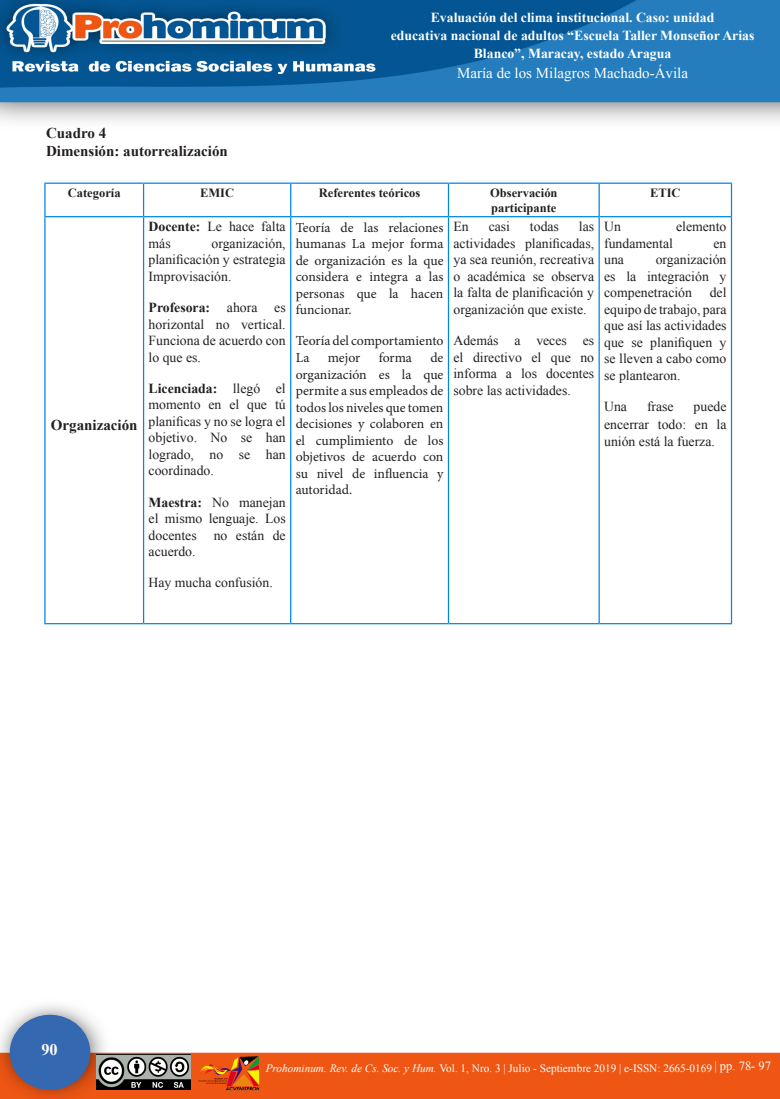
<style>
.page{position:relative;width:780px;height:1099px;background:#fff}
.page>*{position:absolute;margin:0;border:0;box-sizing:border-box;transform-origin:0 0}
.t1{font:700 16.25px "Times New Roman";color:#fff}
.t2{font:700 15px "Times New Roman";color:#231f20}
.t3{font:15px "Times New Roman";color:#fff}
.t4{font:13.75px/16.5px "Times New Roman";color:#231f20;text-align:justify}
.t5{font:13.75px/16.5px "Minion Pro";color:#231f20;text-align:justify}
.t6{font:700 13.75px/18px "Times New Roman";color:#fff;text-align:center}
.t7{font:700 12.5px "Times New Roman";color:#231f20}
.t8{font:12.5px "Times New Roman";color:#fff}
.t9{font:11.25px "Times New Roman";color:#fff}
.s1{font-weight:700}
.s2{font-style:italic}
</style>
<div class="page">
<img style="left:0;top:1005px;width:780px;height:93px">
<div style="left:10px;top:1015px;width:80px;height:74px;background:#3468b1;border-radius:50%"></div>
<div style="left:10px;top:1014px;width:80px;height:76px;border:1px solid #3468b1;border-radius:50%"></div>
<img style="left:97px;top:1054px;width:93px;height:35px">
<img style="left:196px;top:1054px;width:63px;height:37px">
<img style="left:0;top:0;width:780px;height:122px">
<hr style="left:44px;top:182px;width:100px;height:2px;background:#0087e5">
<hr style="left:44px;top:184px;width:2px;height:32px;background:#0087e5">
<hr style="left:144px;top:182px;width:147px;height:2px;background:#0087e5">
<hr style="left:143px;top:184px;width:1px;height:32px;background:#0087e5">
<hr style="left:291px;top:182px;width:157px;height:2px;background:#0087e5">
<hr style="left:290px;top:184px;width:1px;height:32px;background:#0087e5">
<hr style="left:448px;top:182px;width:151px;height:2px;background:#0087e5">
<hr style="left:448px;top:184px;width:1px;height:32px;background:#0087e5">
<hr style="left:599px;top:182px;width:133px;height:2px;background:#0087e5">
<hr style="left:598px;top:184px;width:1px;height:32px;background:#0087e5">
<hr style="left:730px;top:184px;width:2px;height:32px;background:#0087e5">
<hr style="left:44px;top:216px;width:100px;height:1px;background:#0087e5">
<hr style="left:44px;top:217px;width:2px;height:406px;background:#0087e5">
<hr style="left:144px;top:216px;width:147px;height:1px;background:#0087e5">
<hr style="left:143px;top:217px;width:1px;height:406px;background:#0087e5">
<hr style="left:291px;top:216px;width:157px;height:1px;background:#0087e5">
<hr style="left:290px;top:217px;width:1px;height:406px;background:#0087e5">
<hr style="left:448px;top:216px;width:151px;height:1px;background:#0087e5">
<hr style="left:448px;top:217px;width:1px;height:406px;background:#0087e5">
<hr style="left:599px;top:216px;width:133px;height:1px;background:#0087e5">
<hr style="left:598px;top:217px;width:1px;height:406px;background:#0087e5">
<hr style="left:730px;top:217px;width:2px;height:406px;background:#0087e5">
<hr style="left:44px;top:623px;width:100px;height:1px;background:#0087e5">
<hr style="left:144px;top:623px;width:147px;height:1px;background:#0087e5">
<hr style="left:291px;top:623px;width:157px;height:1px;background:#0087e5">
<hr style="left:448px;top:623px;width:151px;height:1px;background:#0087e5">
<hr style="left:599px;top:623px;width:133px;height:1px;background:#0087e5">
<p class="t2" style="left:46px;top:122px;width:62px">Cuadro 4</p>
<p class="t2" style="left:46px;top:140px;width:183px">Dimensión: autorrealización</p>
<p class="t6" style="left:431px;top:8px;width:285px">Evaluación del clima institucional. Caso: unidad</p>
<p class="t6" style="left:390px;top:26px;width:365px">educativa nacional de adultos “Escuela Taller Monseñor Arias<br>Blanco”, Maracay, estado Aragua</p>
<p class="t3" style="left:457px;top:62px;width:232px">María de los Milagros Machado-Ávila</p>
<p class="t7" style="left:68px;top:184px;width:54px">Categoría</p>
<p class="t7" style="left:200px;top:184px;width:36px">EMIC</p>
<p class="t7" style="left:319px;top:184px;width:103px">Referentes teóricos</p>
<p class="t7" style="left:490px;top:184px;width:69px">Observación</p>
<p class="t7" style="left:491px;top:199px;width:67px">participante</p>
<p class="t2" style="left:51px;top:414px;width:88px">Organización</p>
<p class="t4" style="left:149px;top:218px;width:139px"><span class="s1">Docente:</span> Le hace falta más</p>
<p class="t4" style="left:149px;top:235px;width:139px;text-indent:63px">organización, planificación y estrategia Improvisación.</p>
<p class="t4" style="left:149px;top:299px;width:139px"><span class="s1">Profesora:</span> ahora es horizontal no vertical.<br>Funciona de acuerdo con lo que es.</p>
<p class="t4" style="left:149px;top:380px;width:139px"><span class="s1">Licenciada:</span> llegó el momento en el que tú planificas y no se logra el</p>
<p class="t4" style="left:149px;top:429px;width:139px">objetivo. No se han logrado, no se han coordinado.</p>
<p class="t4" style="left:149px;top:493px;width:139px"><span class="s1">Maestra:</span> No manejan el mismo lenguaje. Los docentes no están de acuerdo.</p>
<p class="t4" style="left:149px;top:574px;width:126px">Hay mucha confusión.</p>
<p class="t5" style="left:296px;top:219px;width:149px">Teoría de las relaciones humanas La mejor forma de organización es la que considera e integra a las personas que la hacen funcionar.</p>
<p class="t5" style="left:296px;top:333px;width:149px">Teoría del comportamiento<br>La</p>
<p class="t5" style="left:296px;top:349px;width:149px;text-indent:135px">de organización es la que permite a sus empleados de todos los niveles que tomen decisiones y colaboren en el cumplimiento de los objetivos de acuerdo con su nivel de influencia y autoridad.</p>
<p class="t5" style="left:328px;top:349px;width:34px">mejor</p>
<p class="t5" style="left:379px;top:349px;width:35px">forma</p>
<p class="t4" style="left:453px;top:218px;width:142px;text-indent:125px">las actividades planificadas, ya sea reunión, recreativa o académica se observa la falta de planificación y organización que existe.</p>
<p class="t4" style="left:453px;top:332px;width:142px">Además a veces es el directivo el que no informa a los docentes sobre las actividades.</p>
<p class="t4" style="left:453px;top:218px;width:17px">En</p>
<p class="t4" style="left:488px;top:218px;width:23px">casi</p>
<p class="t4" style="left:530px;top:218px;width:31px">todas</p>
<p class="t7" style="left:650px;top:184px;width:32px">ETIC</p>
<p class="t4" style="left:604px;top:218px;width:18px">Un</p>
<p class="t4" style="left:676px;top:218px;width:52px">elemento</p>
<p class="t4" style="left:604px;top:235px;width:70px">fundamental</p>
<p class="t4" style="left:713px;top:235px;width:14px">en</p>
<p class="t4" style="left:604px;top:251px;width:21px">una</p>
<p class="t4" style="left:604px;top:251px;width:124px;text-indent:51px">organización es la integración y compenetración</p>
<p class="t4" style="left:604px;top:284px;width:124px;text-indent:105px">del equipo de trabajo, para que así las actividades que se planifiquen y se lleven a cabo como se plantearon.</p>
<p class="t4" style="left:604px;top:398px;width:24px">Una</p>
<p class="t4" style="left:647px;top:398px;width:28px">frase</p>
<p class="t4" style="left:604px;top:397px;width:124px;line-height:18px;text-align:right">puede<br>encerrar todo: en la</p>
<p class="t4" style="left:604px;top:432px;width:112px">unión está la fuerza.</p>
<p class="t1" style="left:41px;top:1037px;width:18px">90</p>
<p class="t8" style="left:714px;top:1057px;width:58px">| pp. 78- 97</p>
<p class="t9" style="left:266px;top:1060px;width:448px"><span class="s2">Prohominum. Rev. de Cs. Soc. y Hum.</span> Vol. 1, Nro. 3 | Julio - Septiembre 2019 | e-ISSN: 2665-0169</p>
</div>
